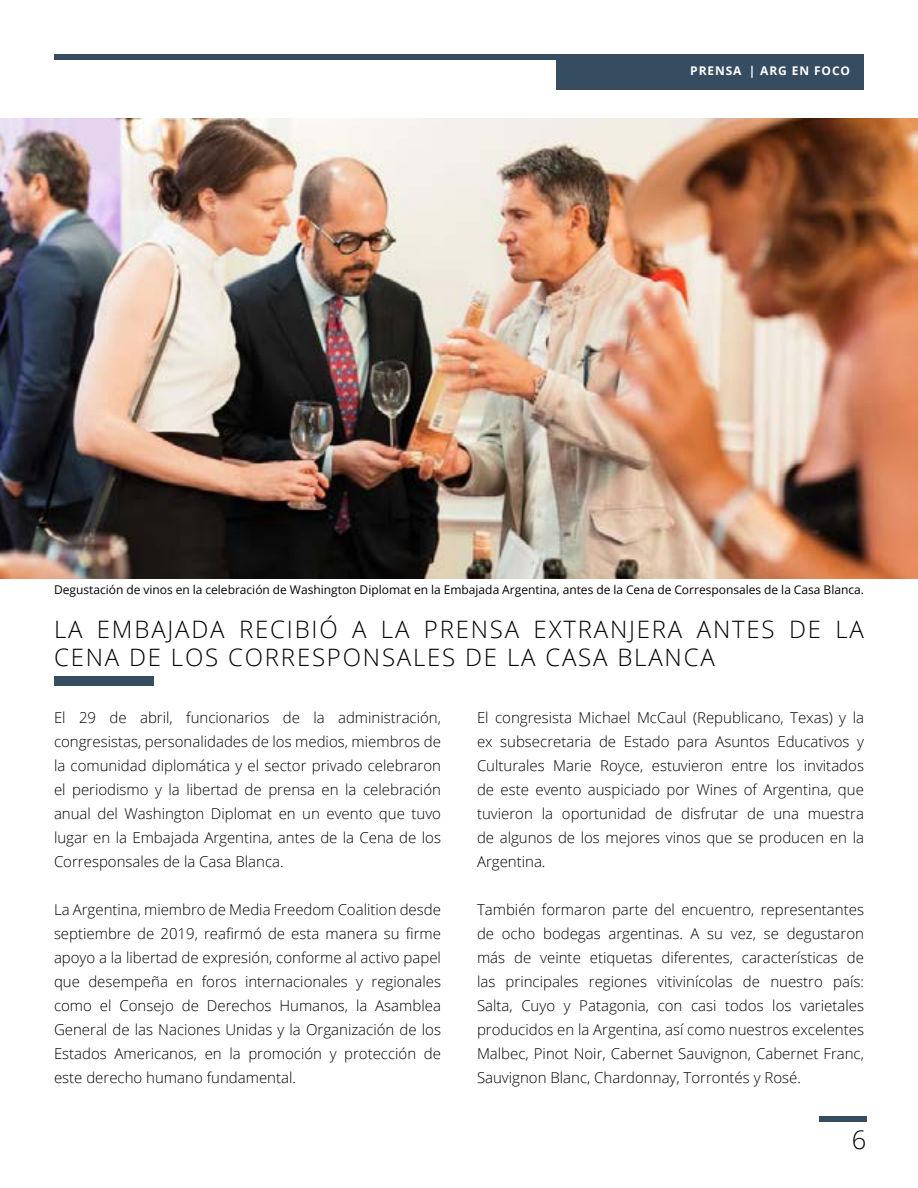
<style>
.page{position:relative;width:918px;height:1188px;background:#fff}
.page>*{position:absolute;margin:0;border:0;box-sizing:border-box;transform-origin:0 0}
.t1{font:300 25.5px "Open Sans";color:#000}
.t2{font:300 24px/28.8px "Open Sans";letter-spacing:.075em;color:#000}
.t3{font:300 15px/24px "Open Sans";color:#000;text-align:justify}
.t4{font:12px "Open Sans";color:#000}
.t5{font:700 12px "Open Sans";letter-spacing:.075em;color:#fff}
</style>
<div class="page">
<div style="left:54px;top:54px;width:810px;height:5px;background:#364d61"></div>
<div style="left:556px;top:54px;width:308px;height:36px;background:#364d61"></div>
<div style="left:819px;top:1116px;width:47px;height:5px;background:#364d61"></div>
<img style="left:0;top:118px;width:918px;height:461px">
<div style="left:54px;top:677px;width:100px;height:9px;background:#364d61"></div>
<p class="t5" style="left:690px;top:62px;width:18px">PREN</p>
<p class="t5" style="left:726px;top:62px;width:126px">SA | ARG EN FOCO</p>
<p class="t4" style="left:54px;top:582px;width:812px">Degustación de vinos en la celebración de Washington Diplomat en la Embajada Argentina, antes de la Cena de Corresponsales de la Casa Blanca.</p>
<h2 class="t2" style="left:54px;top:614px;width:811px">LA EMBAJADA RECIBIÓ A LA PRENSA EXTRANJERA ANTES DE LA<br>CENA DE LOS CORRESPONSALES DE LA CASA BLANCA</h2>
<p class="t3" style="left:54px;top:706px;width:389px">El 29 de abril, funcionarios de la administración, congresistas, personalidades de los medios, miembros de la comunidad diplomática y el sector privado celebraron el periodismo y la libertad de prensa en la celebración anual del Washington Diplomat en un evento que tuvo lugar en la Embajada Argentina, antes de la Cena de los Corresponsales de la Casa Blanca.</p>
<p class="t3" style="left:54px;top:898px;width:389px">La Argentina, miembro de Media Freedom Coalition desde septiembre de 2019, reafirmó de esta manera su firme apoyo a la libertad de expresión, conforme al activo papel que desempeña en foros internacionales y regionales como el Consejo de Derechos Humanos, la Asamblea General de las Naciones Unidas y la Organización de los Estados Americanos, en la promoción y protección de este derecho humano fundamental.</p>
<p class="t3" style="left:477px;top:706px;width:389px">El congresista Michael McCaul (Republicano, Texas) y la ex subsecretaria de Estado para Asuntos Educativos y Culturales Marie Royce, estuvieron entre los invitados de este evento auspiciado por Wines of Argentina, que tuvieron la oportunidad de disfrutar de una muestra de algunos de los mejores vinos que se producen en la Argentina.</p>
<p class="t3" style="left:477px;top:898px;width:389px">También formaron parte del encuentro, representantes de ocho bodegas argentinas. A su vez, se degustaron más de veinte etiquetas diferentes, características de las principales regiones vitivinícolas de nuestro país:<br>Salta, Cuyo y Patagonia, con casi todos los varietales producidos en la Argentina, así como nuestros excelentes Malbec, Pinot Noir, Cabernet Sauvignon, Cabernet Franc, Sauvignon Blanc, Chardonnay, Torrontés y Rosé.</p>
<h1 class="t1" style="left:852px;top:1122px;width:16px">6</h1>
</div>
